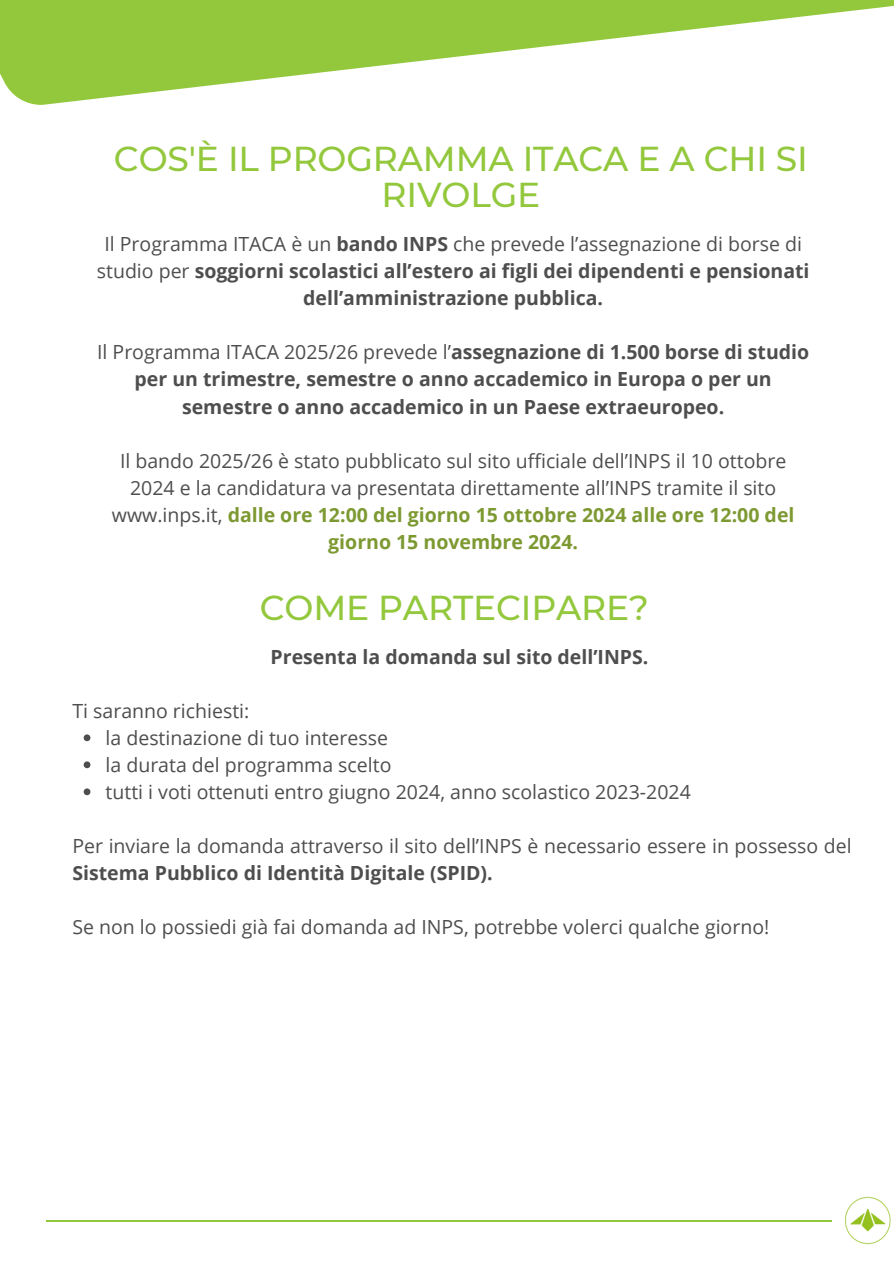
<style>
.page{position:relative;width:894px;height:1264px;background:#fff}
.page>*{position:absolute;margin:0;border:0;box-sizing:border-box;transform-origin:0 0}
.t1{font:500 34.5px/36px "Montserrat";letter-spacing:-.005em;color:#93c83d;text-align:center}
.t2{font:19.5px/27px "Open Sans";color:#4e4e4e;text-align:center}
.t3{font:700 19.5px/27px "Open Sans";color:#4e4e4e;text-align:center}
.s1{font-weight:400}
.s2{font-weight:700;color:#7d9932}
.s3{font-weight:700}
</style>
<div class="page">
<img style="left:845px;top:1196px;width:46px;height:48px">
<svg style="left:0;top:0;width:893px;height:105px;fill:#93c83d"></svg>
<hr style="left:46px;top:1219px;width:785px;height:2px;background:#93c83d">
<svg style="left:84px;top:734px;width:6px;height:7px"></svg>
<svg style="left:84px;top:761px;width:6px;height:7px"></svg>
<svg style="left:84px;top:788px;width:6px;height:7px"></svg>
<h1 class="t1" style="left:114px;top:141px;width:695px">COS'È IL PROGRAMMA ITACA E A CHI SI<br>RIVOLGE</h1>
<p class="t3" style="left:97px;top:230px;width:714px"><span class="s1">Il Programma ITACA è un</span> bando INPS <span class="s1">che prevede l’assegnazione di borse di studio per</span> soggiorni scolastici all’estero ai figli dei dipendenti e pensionati dell’amministrazione pubblica.</p>
<p class="t3" style="left:97px;top:338px;width:713px"><span class="s1">Il Programma ITACA 2025/26 prevede l’</span>assegnazione di 1.500 borse di studio per un trimestre, semestre o anno accademico in Europa o per un semestre o anno accademico in un Paese extraeuropeo.</p>
<p class="t2" style="left:112px;top:446px;width:684px">Il bando 2025/26 è stato pubblicato sul sito ufficiale dell’INPS il 10 ottobre 2024 e la candidatura va presentata direttamente all’INPS tramite il sito www.inps.it, <span class="s2">dalle ore 12:00 del giorno 15 ottobre 2024 alle ore 12:00 del giorno 15 novembre 2024.</span></p>
<p class="t1" style="left:260px;top:589px;width:390px">COME PARTECIPARE?</p>
<h2 class="t3" style="left:270px;top:642px;width:379px">Presenta la domanda sul sito dell’INPS.</h2>
<p class="t2" style="left:72px;top:696px;width:178px">Ti saranno richiesti:</p>
<p class="t2" style="left:105px;top:723px;width:284px">la destinazione di tuo interesse</p>
<p class="t2" style="left:105px;top:750px;width:287px">la durata del programma scelto</p>
<p class="t2" style="left:105px;top:777px;width:586px">tutti i voti ottenuti entro giugno 2024, anno scolastico 2023-2024</p>
<p class="t2" style="left:72px;top:831px;width:780px;text-align:left">Per inviare la domanda attraverso il sito dell’INPS è necessario essere in possesso del<br><span class="s3">Sistema Pubblico di Identità Digitale (SPID).</span></p>
<p class="t2" style="left:72px;top:912px;width:698px">Se non lo possiedi già fai domanda ad INPS, potrebbe volerci qualche giorno!</p>
</div>
